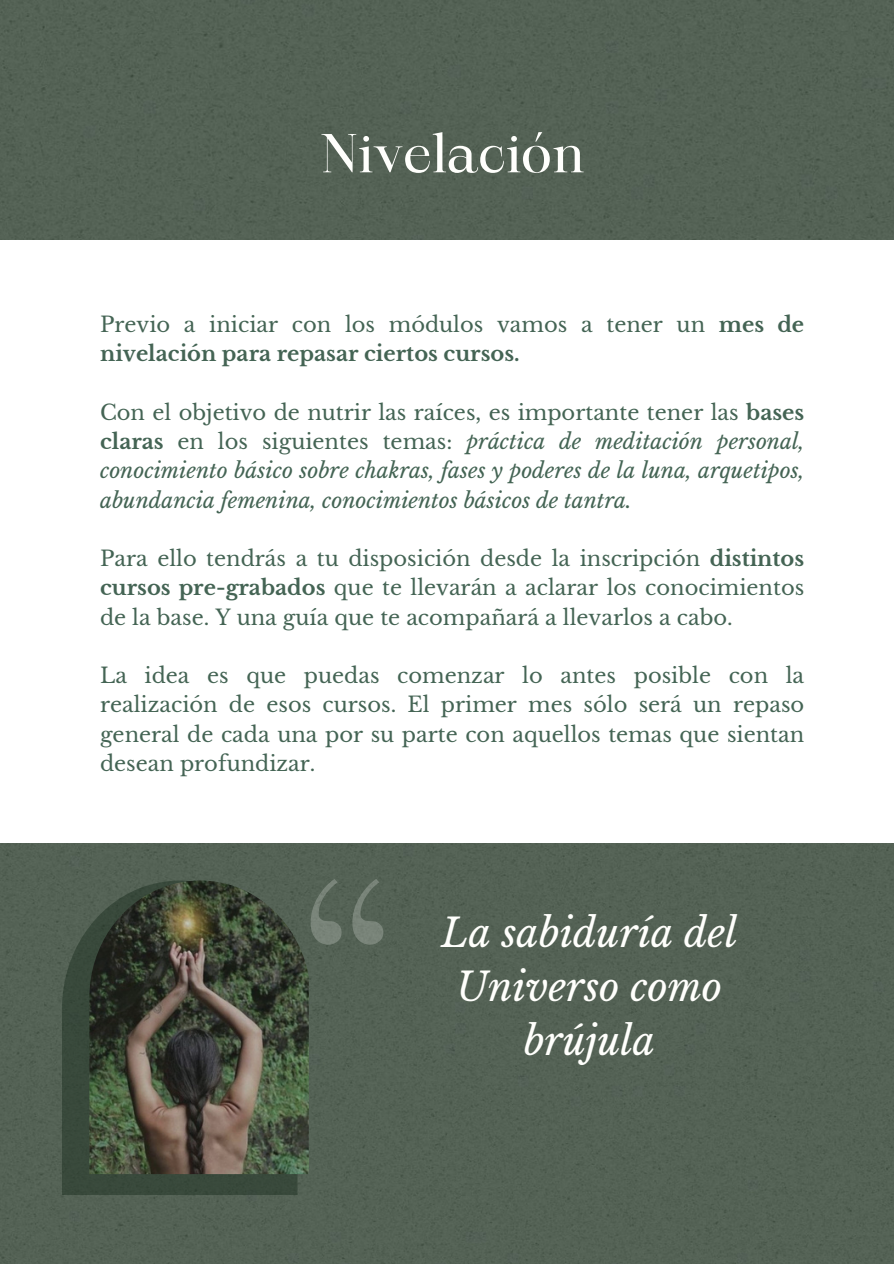
<style>
.page{position:relative;width:894px;height:1264px;background:#fff}
.page>*{position:absolute;margin:0;border:0;box-sizing:border-box;transform-origin:0 0}
.t1{font:52.5px "Maharlika";color:#fffffc}
.t2{font:italic 39px/54px "Libre Baskerville";color:#fffffc;text-align:center}
.t3{font:21px/29.2px "Libre Baskerville";color:#446454;text-align:justify}
.t4{font:italic 21px/29.2px "Libre Baskerville";color:#446454;text-align:justify}
.s1{font-weight:700}
.s2{font-style:normal}
.s3{font-weight:700;font-style:normal}
</style>
<div class="page">
<div style="left:0;top:843px;width:893px;height:420px;background:#546255"></div>
<svg style="left:62px;top:880px;width:235px;height:314px;background:#3c4c3f"></svg>
<img style="left:89px;top:880px;width:219px;height:294px">
<svg style="left:310px;top:878px;width:73px;height:66px;background:#606d61"></svg>
<div style="left:0;top:0;width:893px;height:240px;background:#546255"></div>
<p class="t1" style="left:320px;top:132px;width:265px">Nivelación</p>
<p class="t3" style="left:100px;top:310px;width:705px">Previo a iniciar con los módulos vamos a tener un <span class="s1">mes de nivelación para repasar ciertos cursos.</span></p>
<p class="t4" style="left:100px;top:398px;width:705px"><span class="s2">Con el objetivo de nutrir las raíces, es importante tener las</span> <span class="s3">bases claras</span> <span class="s2">en los siguientes temas:</span> práctica de meditación personal, conocimiento básico sobre chakras, fases y poderes de la luna, arquetipos, abundancia femenina, conocimientos básicos de tantra.</p>
<p class="t3" style="left:100px;top:544px;width:705px">Para ello tendrás a tu disposición desde la inscripción <span class="s1">distintos cursos pre-grabados</span> que te llevarán a aclarar los conocimientos de la base. Y una guía que te acompañará a llevarlos a cabo.</p>
<p class="t3" style="left:100px;top:661px;width:705px">La idea es que puedas comenzar lo antes posible con la realización de esos cursos. El primer mes sólo será un repaso general de cada una por su parte con aquellos temas que sientan desean profundizar.</p>
<p class="t2" style="left:441px;top:906px;width:297px">La sabiduría del<br>Universo como brújula</p>
</div>
